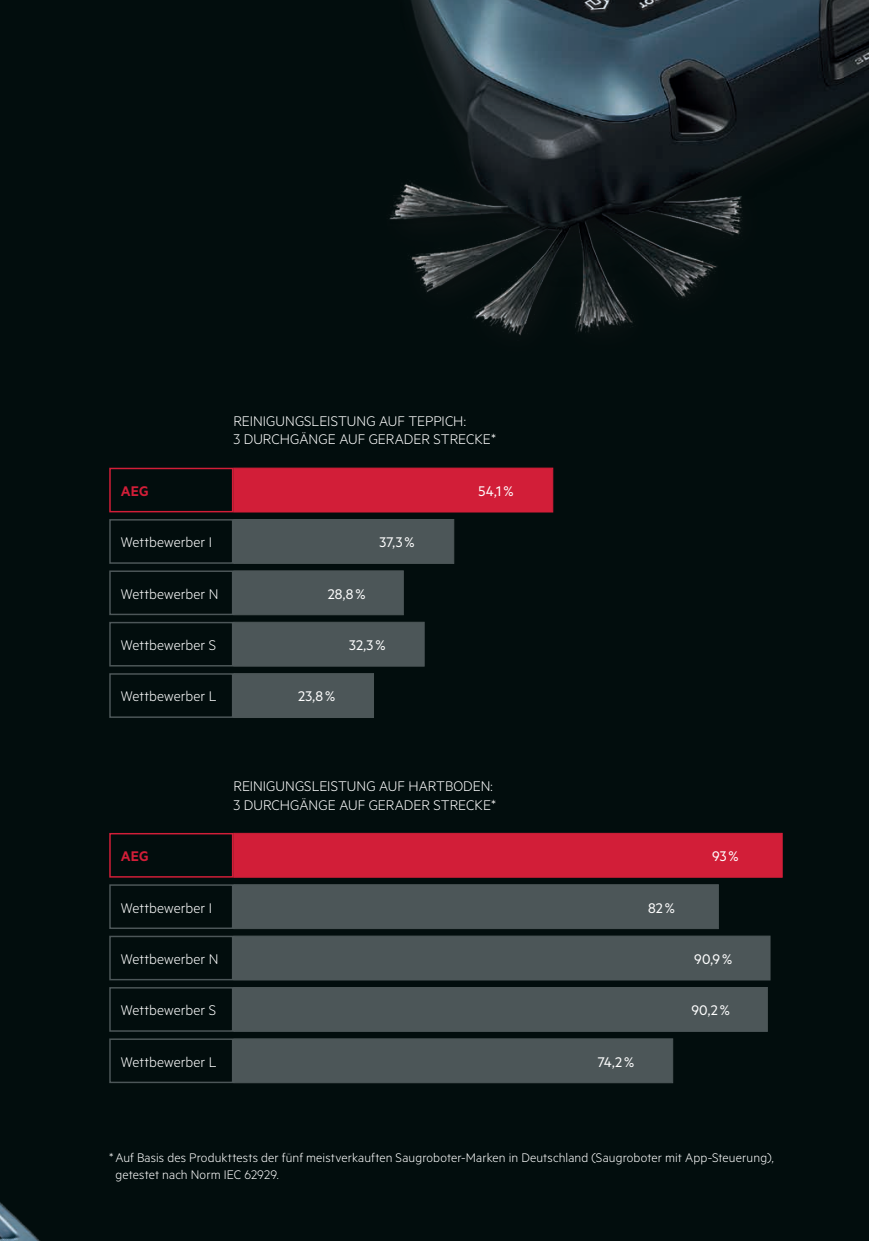
<style>
.page{position:relative;width:869px;height:1241px;background:#fff}
.page>*{position:absolute;margin:0;border:0;box-sizing:border-box;transform-origin:0 0}
.t1{font:300 15.75px/18.2px "Metric";color:#fff}
.t2{font:15.75px "Metric";letter-spacing:.005em;color:#fff}
.t3{font:600 15.75px "Metric";letter-spacing:.005em;color:#d21e38}
.t4{font:300 14px/16.8px "Metric";letter-spacing:.01em;color:#fff}
</style>
<div class="page">
<div style="left:0;top:0;width:868px;height:1240px;background:#020d0d"></div>
<img style="left:389px;top:0;width:479px;height:336px">
<img style="left:0;top:1202px;width:39px;height:38px">
<div style="left:109px;top:467px;width:124px;height:45px;border:1px solid #d21e38"></div>
<div style="left:109px;top:832px;width:124px;height:45px;border:1px solid #d21e38"></div>
<div style="left:233px;top:884px;width:485px;height:44px;background:#4c5658"></div>
<div style="left:233px;top:1038px;width:439px;height:44px;background:#4c5658"></div>
<div style="left:233px;top:986px;width:534px;height:45px;background:#4c5658"></div>
<div style="left:233px;top:832px;width:549px;height:45px;background:#d21e38;border:1px solid #d21e38"></div>
<div style="left:233px;top:519px;width:221px;height:44px;background:#4c5658"></div>
<div style="left:233px;top:570px;width:170px;height:45px;background:#4c5658"></div>
<div style="left:233px;top:673px;width:141px;height:44px;background:#4c5658"></div>
<div style="left:233px;top:621px;width:191px;height:45px;background:#4c5658"></div>
<div style="left:233px;top:467px;width:320px;height:45px;background:#d21e38;border:1px solid #d21e38"></div>
<div style="left:233px;top:935px;width:537px;height:45px;background:#4c5658"></div>
<p class="t1" style="left:233px;top:411px;width:264px">REINIGUNGSLEISTUNG AUF TEPPICH:<br>3 DURCHGÄNGE AUF GERADER STRECKE*</p>
<p class="t3" style="left:121px;top:481px;width:29px">AEG</p>
<p class="t2" style="left:478px;top:482px;width:36px">54,1%</p>
<p class="t1" style="left:121px;top:532px;width:93px">Wettbewerber I</p>
<p class="t2" style="left:379px;top:533px;width:37px">37,3%</p>
<p class="t1" style="left:121px;top:584px;width:99px">Wettbewerber N</p>
<p class="t2" style="left:327px;top:584px;width:39px">28,8%</p>
<p class="t1" style="left:121px;top:635px;width:97px">Wettbewerber S</p>
<p class="t2" style="left:349px;top:636px;width:38px">32,3%</p>
<p class="t1" style="left:121px;top:686px;width:97px">Wettbewerber L</p>
<p class="t2" style="left:298px;top:687px;width:39px">23,8%</p>
<p class="t1" style="left:233px;top:776px;width:264px">REINIGUNGSLEISTUNG AUF HARTBODEN:<br>3 DURCHGÄNGE AUF GERADER STRECKE*</p>
<p class="t3" style="left:121px;top:846px;width:29px">AEG</p>
<p class="t2" style="left:711px;top:847px;width:28px">93%</p>
<p class="t1" style="left:121px;top:897px;width:93px">Wettbewerber I</p>
<p class="t2" style="left:648px;top:898px;width:28px">82%</p>
<p class="t1" style="left:121px;top:949px;width:99px">Wettbewerber N</p>
<p class="t2" style="left:694px;top:949px;width:39px">90,9%</p>
<p class="t1" style="left:121px;top:1000px;width:97px">Wettbewerber S</p>
<p class="t2" style="left:691px;top:1001px;width:40px">90,2%</p>
<p class="t1" style="left:121px;top:1051px;width:97px">Wettbewerber L</p>
<p class="t2" style="left:597px;top:1052px;width:38px">74,2%</p>
<p class="t4" style="left:115px;top:1148px;width:659px;text-indent:-6px">* Auf Basis des Produkttests der fünf meistverkauften Saugroboter-Marken in Deutschland (Saugroboter mit App-Steuerung), getestet nach Norm IEC 62929.</p>
</div>
